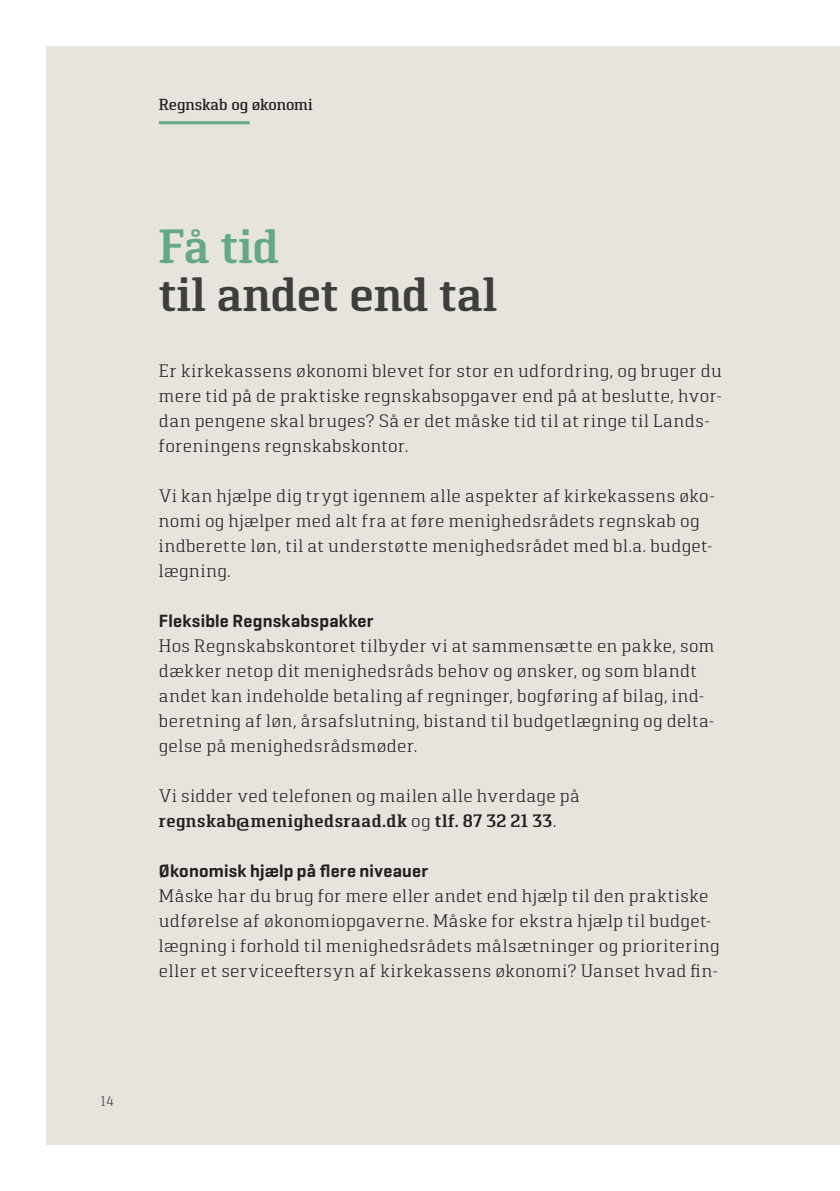
<style>
.page{position:relative;width:840px;height:1191px;background:#fff}
.page>*{position:absolute;margin:0;border:0;box-sizing:border-box;transform-origin:0 0}
.Ny_overskrif{font:600 48px/48px "Pancetta Serif Pro";letter-spacing:-.01em;color:#3e3e3f}
.Brødtekst_2020{font:300 18px/25px "Pancetta Serif Pro";letter-spacing:.02em;color:#231f20}
.Mellemrubrik_2020{font:600 18px "Geogrotesque";letter-spacing:.015em;color:#231f20}
.t1{font:500 16px "Pancetta Serif Pro";letter-spacing:-.015em;color:#231f20}
.t2{font:300 14px "Pancetta Serif Pro";color:#3e3e3f}
.s1{color:#64a985}
.s2{font-weight:600}
</style>
<div class="page">
<div style="left:0;top:0;width:839px;height:1191px;background:#e7e3dd"></div>
<div style="left:0;top:1145px;width:839px;height:46px;background:#fff"></div>
<div style="left:0;top:0;width:839px;height:45px;background:#fff"></div>
<div style="left:0;top:0;width:45px;height:1191px;background:#fff"></div>
<hr style="left:159px;top:121px;width:90px;height:3px;background:#64a985">
<p class="t1" style="left:159px;top:95px;width:155px">Regnskab og økonomi</p>
<p class="Ny_overskrif" style="left:159px;top:222px;width:340px"><span class="s1">Få tid<br></span>til andet end tal</p>
<p class="Brødtekst_2020" style="left:159px;top:358px;width:564px">Er kirkekassens økonomi blevet for stor en udfordring, og bruger du mere tid på de praktiske regnskabsopgaver end på at beslutte, hvor&shy;dan pengene skal bruges? Så er det måske tid til at ringe til Lands&shy;foreningens regnskabskontor.</p>
<p class="Brødtekst_2020" style="left:159px;top:483px;width:557px">Vi kan hjælpe dig trygt igennem alle aspekter af kirkekassens øko&shy;nomi og hjælper med alt fra at føre menighedsrådets regnskab og indberette løn, til at understøtte menighedsrådet med bl.a. budget&shy;lægning.</p>
<p class="Mellemrubrik_2020" style="left:159px;top:611px;width:216px">Fleksible Regnskabspakker</p>
<p class="Brødtekst_2020" style="left:159px;top:633px;width:556px">Hos Regnskabskontoret tilbyder vi at sammensætte en pakke, som dækker netop dit menighedsråds behov og ønsker, og som blandt andet kan indeholde betaling af regninger, bogføring af bilag, ind&shy;beretning af løn, årsafslutning, bistand til budgetlægning og delta&shy;gelse på menighedsrådsmøder.</p>
<p class="Brødtekst_2020" style="left:159px;top:783px;width:422px">Vi sidder ved telefonen og mailen alle hverdage på <span class="s2">regnskab@menighedsraad.dk</span> og <span class="s2">tlf. 87 32 21 33</span>.</p>
<p class="Mellemrubrik_2020" style="left:159px;top:861px;width:270px">Økonomisk hjælp på flere niveauer</p>
<p class="Brødtekst_2020" style="left:159px;top:883px;width:562px">Måske har du brug for mere eller andet end hjælp til den praktiske udførelse af økonomiopgaverne. Måske for ekstra hjælp til budget&shy;lægning i forhold til menighedsrådets målsætninger og prioritering eller et serviceeftersyn af kirkekassens økonomi? Uanset hvad fin-</p>
<p class="t2" style="left:100px;top:1093px;width:15px">14</p>
</div>
